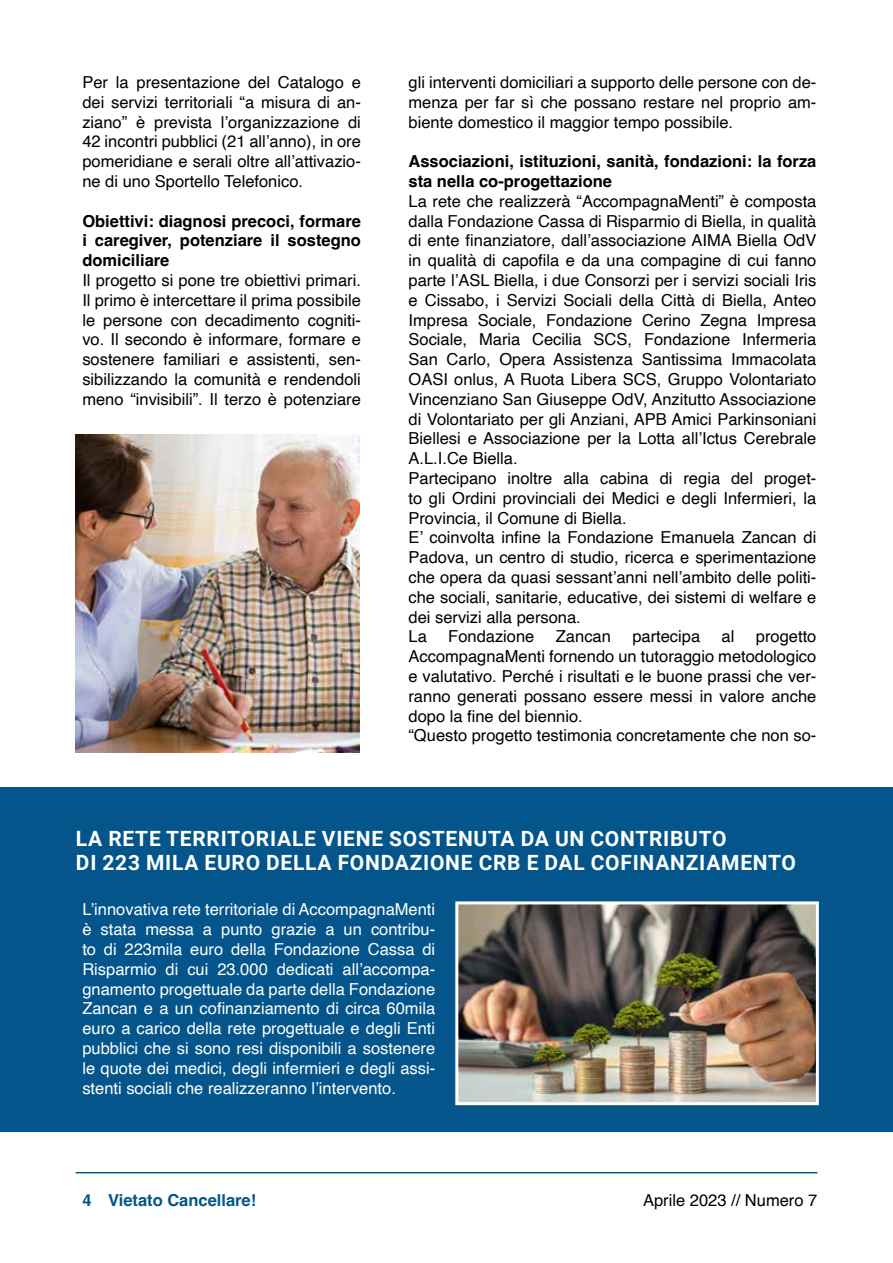
<style>
.page{position:relative;width:893px;height:1263px;background:#fff}
.page>*{position:absolute;margin:0;border:0;box-sizing:border-box;transform-origin:0 0}
.t1{font:700 21px/24px "Roboto";letter-spacing:.035em;color:#fff}
.t2{font:16.5px/19.8px "Helvetica";color:#000;text-align:justify}
.t3{font:16.5px/19.8px "Helvetica";color:#fff;text-align:justify}
.t4{font:700 16.5px/19.8px "Helvetica";color:#000;text-align:justify}
.t5{font:700 16.5px "Helvetica";color:#03558b}
</style>
<div class="page">
<hr style="left:76px;top:1172px;width:741px;height:1px;background:#03558b">
<div style="left:0;top:787px;width:893px;height:345px;background:#03558b"></div>
<img style="left:76px;top:435px;width:283px;height:318px">
<img style="left:459px;top:905px;width:356px;height:196px">
<div style="left:455px;top:901px;width:364px;height:204px;border:3px solid #fff"></div>
<p class="t2" style="left:82px;top:73px;width:280px">Per la presentazione del Catalogo e dei servizi territoriali “a misura di an&shy;ziano” è prevista l’organizzazione di 42 incontri pubblici (21 all’anno), in ore pomeridiane e serali oltre all’attivazio&shy;ne di uno Sportello Telefonico.</p>
<p class="t4" style="left:82px;top:213px;width:280px">Obiettivi: diagnosi precoci, formare i caregiver, potenziare il sostegno domiciliare</p>
<p class="t2" style="left:82px;top:271px;width:280px">Il progetto si pone tre obiettivi primari.<br>Il primo è intercettare il prima possibile le persone con decadimento cogniti&shy;vo. Il secondo è informare, formare e sostenere familiari e assistenti, sen&shy;sibilizzando la comunità e rendendoli meno “invisibili”. Il terzo è potenziare</p>
<p class="t2" style="left:408px;top:73px;width:409px">gli interventi domiciliari a supporto delle persone con de&shy;menza per far sì che possano restare nel proprio am&shy;biente domestico il maggior tempo possibile.</p>
<p class="t4" style="left:408px;top:153px;width:409px">Associazioni, istituzioni, sanità, fondazioni: la forza sta nella co-progettazione</p>
<p class="t2" style="left:408px;top:192px;width:409px;text-align:left">La rete che realizzerà “AccompagnaMenti” è composta dalla Fondazione Cassa di Risparmio di Biella, in qualità di ente finanziatore, dall’associazione AIMA Biella OdV in qualità di capofila e da una compagine di cui fanno parte l’ASL Biella, i due Consorzi per i servizi sociali Iris e Cissabo, i Servizi Sociali della Città di Biella, Anteo Impresa Sociale, Fondazione Cerino Zegna Impresa Sociale, Maria Cecilia SCS, Fondazione Infermeria San Carlo, Opera Assistenza Santissima Immacolata OASI onlus, A Ruota Libera SCS, Gruppo Volontariato Vincenziano San Giuseppe OdV, Anzitutto Associazione di Volontariato per gli Anziani, APB Amici Parkinsoniani Biellesi e Associazione per la Lotta all’Ictus Cerebrale A.L.I.Ce Biella.<br>Partecipano inoltre alla cabina di regia del proget&shy;to gli Ordini provinciali dei Medici e degli Infermieri, la Provincia, il Comune di Biella.<br>E’ coinvolta infine la Fondazione Emanuela Zancan di Padova, un centro di studio, ricerca e sperimentazione che opera da quasi sessant’anni nell’ambito delle politi&shy;che sociali, sanitarie, educative, dei sistemi di welfare e dei servizi alla persona.<br>La</p>
<p class="t2" style="left:448px;top:627px;width:88px">Fondazione</p>
<p class="t2" style="left:556px;top:627px;width:57px">Zancan</p>
<p class="t2" style="left:632px;top:627px;width:69px">partecipa</p>
<p class="t2" style="left:722px;top:627px;width:14px">al</p>
<p class="t2" style="left:408px;top:627px;width:409px;text-align:left;text-indent:347px">progetto AccompagnaMenti fornendo un tutoraggio metodologico e valutativo. Perché i risultati e le buone prassi che ver&shy;ranno generati possano essere messi in valore anche dopo la fine del biennio.<br>“Questo progetto testimonia concretamente che non so-</p>
<p class="t1" style="left:76px;top:826px;width:722px">LA RETE TERRITORIALE VIENE SOSTENUTA DA UN CONTRIBUTO<br>DI 223 MILA EURO DELLA FONDAZIONE CRB E DAL COFINANZIAMENTO</p>
<p class="t3" style="left:82px;top:900px;width:354px">L’innovativa rete territoriale di AccompagnaMenti è stata messa a punto grazie a un contribu&shy;to di 223mila euro della Fondazione Cassa di Risparmio di cui 23.000 dedicati all’accompa&shy;gnamento progettuale da parte della Fondazione Zancan e a un cofinanziamento di circa 60mila euro a carico della rete progettuale e degli Enti pubblici che si sono resi disponibili a sostenere le quote dei medici, degli infermieri e degli assi&shy;stenti sociali che realizzeranno l’intervento.</p>
<p class="t5" style="left:82px;top:1190px;width:175px">4 Vietato Cancellare!</p>
<p class="t2" style="left:643px;top:1191px;width:176px">Aprile 2023 // Numero 7</p>
</div>
